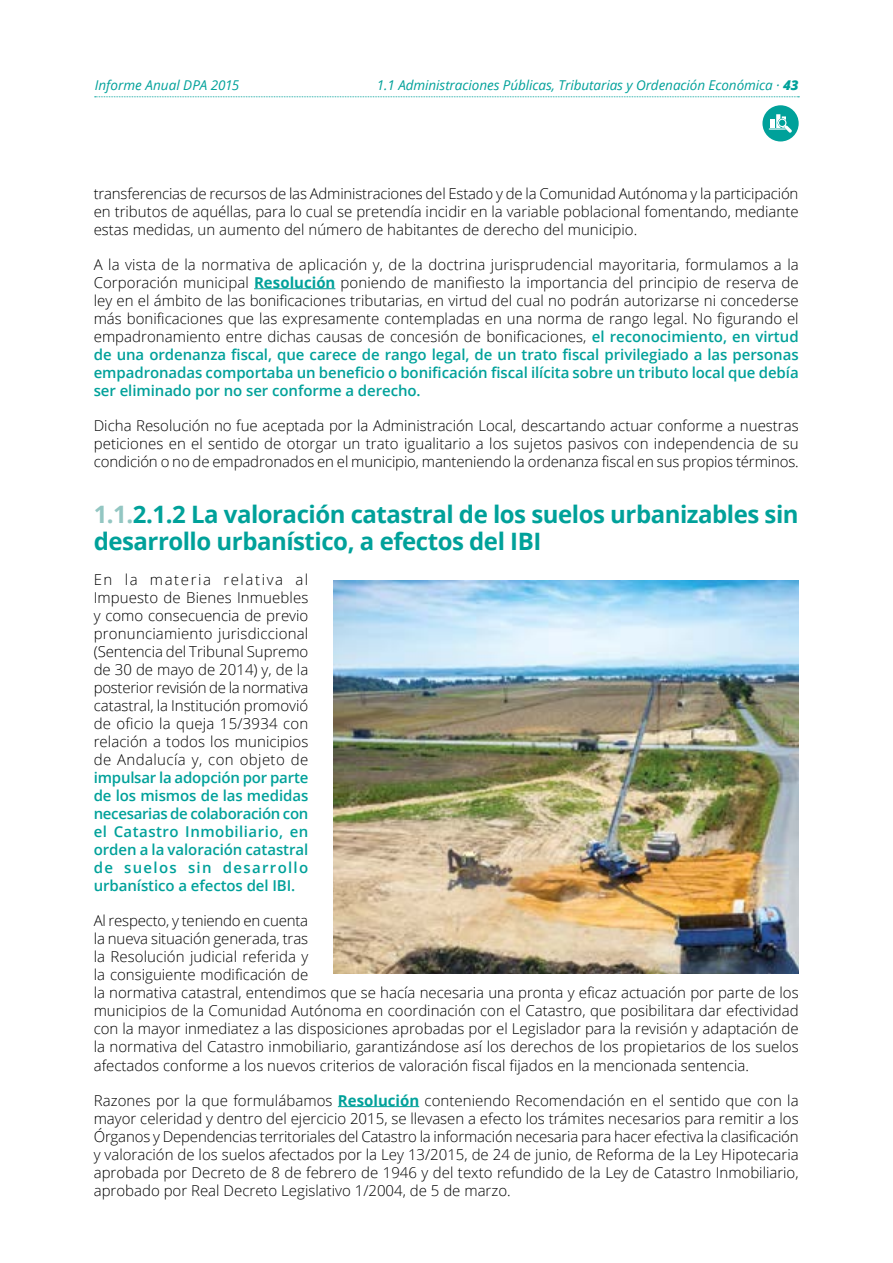
<style>
.page{position:relative;width:893px;height:1263px;background:#fff}
.page>*{position:absolute;margin:0;border:0;box-sizing:border-box;transform-origin:0 0}
.t1{font:700 24px/27px "Open Sans";letter-spacing:-.02em;color:#00a19a}
.t2{font:300 15px/18px "Open Sans";color:#000;text-align:justify}
.t3{font:600 15px/18px "Open Sans";letter-spacing:-.005em;color:#00a19a;text-align:justify}
.t4{font:italic 13.5px "Open Sans";letter-spacing:-.005em;color:#00a19a}
.s1{font-weight:800}
.s2{font-weight:700;color:#00a19a}
.s3{font-weight:600;color:#00a19a}
.s4{color:#93c6c2}
</style>
<div class="page">
<svg style="left:95px;top:96px;width:704px;height:1px"></svg>
<div style="left:762px;top:105px;width:37px;height:36px;background:#00a19a;border-radius:50%"></div>
<svg style="left:769px;top:114px;width:23px;height:19px"></svg>
<hr style="left:254px;top:288px;width:81px;height:1px;background:#00a19a">
<hr style="left:338px;top:1106px;width:81px;height:1px;background:#00a19a">
<img style="left:334px;top:580px;width:465px;height:394px">
<p class="t4" style="left:95px;top:76px;width:146px">Informe Anual DPA 2015</p>
<p class="t4" style="left:377px;top:76px;width:423px">1.1 Administraciones Públicas, Tributarias y Ordenación Económica · <span class="s1">43</span></p>
<p class="t2" style="left:94px;top:184px;width:706px">transferencias de recursos de las Administraciones del Estado y de la Comunidad Autónoma y la participación en tributos de aquéllas, para lo cual se pretendía incidir en la variable poblacional fomentando, mediante estas medidas, un aumento del número de habitantes de derecho del municipio.</p>
<p class="t2" style="left:94px;top:255px;width:707px">A la vista de la normativa de aplicación y, de la doctrina jurisprudencial mayoritaria, formulamos a la Corporación municipal <span class="s2">Resolución</span> poniendo de manifiesto la importancia del principio de reserva de ley en el ámbito de las bonificaciones tributarias, en virtud del cual no podrán autorizarse ni concederse más bonificaciones que las expresamente contempladas en una norma de rango legal. No figurando el empadronamiento entre dichas causas de concesión de bonificaciones, <span class="s3">el reconocimiento, en virtud de una ordenanza fiscal, que carece de rango legal, de un trato fiscal privilegiado a las personas empadronadas comportaba un beneficio o bonificación fiscal ilícita sobre un tributo local que debía ser eliminado por no ser conforme a derecho.</span></p>
<p class="t2" style="left:94px;top:416px;width:707px">Dicha Resolución no fue aceptada por la Administración Local, descartando actuar conforme a nuestras peticiones en el sentido de otorgar un trato igualitario a los sujetos pasivos con independencia de su condición o no de empadronados en el municipio, manteniendo la ordenanza fiscal en sus propios términos.</p>
<h1 class="t1" style="left:94px;top:501px;width:706px"><span class="s4">1.1.</span>2.1.2 La valoración catastral de los suelos urbanizables sin desarrollo urbanístico, a efectos del IBI</h1>
<p class="t2" style="left:94px;top:571px;width:216px">En la materia relativa al Impuesto de Bienes Inmuebles y como consecuencia de previo pronunciamiento jurisdiccional (Sentencia del Tribunal Supremo de 30 de mayo de 2014) y, de la posterior revisión de la normativa catastral, la Institución promovió de oficio la queja 15/3934 con relación a todos los municipios de Andalucía y, con objeto de</p>
<p class="t3" style="left:94px;top:769px;width:216px">impulsar la adopción por parte de los mismos de las medidas necesarias de colaboración con el Catastro Inmobiliario, en orden a la valoración catastral de suelos sin desarrollo urbanístico a efectos del IBI.</p>
<p class="t2" style="left:94px;top:912px;width:706px;text-align:left">Al respecto, y teniendo en cuenta<br>la nueva situación generada, tras<br>la Resolución judicial referida y<br>la consiguiente modificación de<br>la normativa catastral, entendimos que se hacía necesaria una pronta y eficaz actuación por parte de los municipios de la Comunidad Autónoma en coordinación con el Catastro, que posibilitara dar efectividad con la mayor inmediatez a las disposiciones aprobadas por el Legislador para la revisión y adaptación de la normativa del Catastro inmobiliario, garantizándose así los derechos de los propietarios de los suelos afectados conforme a los nuevos criterios de valoración fiscal fijados en la mencionada sentencia.</p>
<p class="t2" style="left:94px;top:1091px;width:706px">Razones por la que formulábamos <span class="s2">Resolución</span> conteniendo Recomendación en el sentido que con la mayor celeridad y dentro del ejercicio 2015, se llevasen a efecto los trámites necesarios para remitir a los Órganos y Dependencias territoriales del Catastro la información necesaria para hacer efectiva la clasificación y valoración de los suelos afectados por la Ley 13/2015, de 24 de junio, de Reforma de la Ley Hipotecaria aprobada por Decreto de 8 de febrero de 1946 y del texto refundido de la Ley de Catastro Inmobiliario, aprobado por Real Decreto Legislativo 1/2004, de 5 de marzo.</p>
</div>
